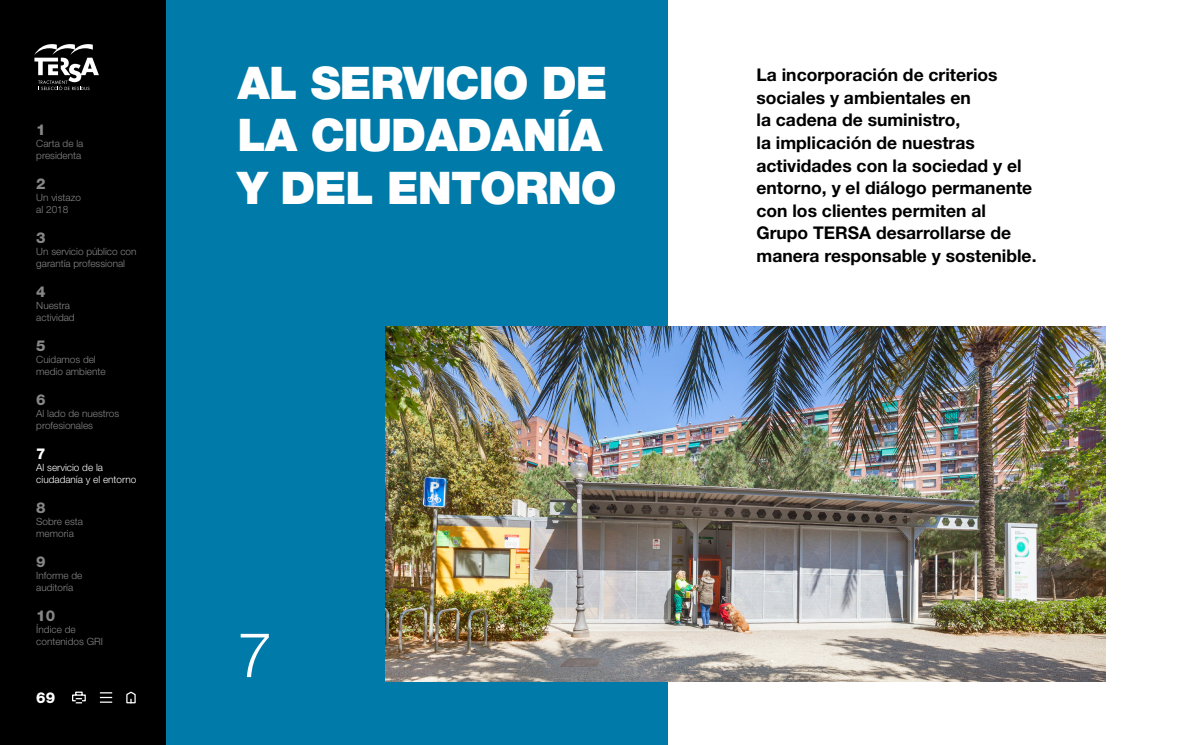
<style>
.page{position:relative;width:1191px;height:745px;background:#fff}
.page>*{position:absolute;margin:0;border:0;box-sizing:border-box;transform-origin:0 0}
.t1{font:300 62.5px "Helvetica Neue LT Std";color:#fff}
.t2{font:900 45px/52.5px "Helvetica Neue LT Std";letter-spacing:-.02em;color:#fff}
.t3{font:700 17.5px/22.5px "Helvetica Neue LT Std";color:#000}
.t4{font:800 15px "Helvetica Neue LT Std";color:#878787}
.t5{font:800 15px "Helvetica Neue LT Std";color:#fff}
.t6{font:300 10px/12px "Helvetica Neue LT Std";color:#878787}
.t7{font:300 10px/12px "Helvetica Neue LT Std";color:#fff}
</style>
<div class="page">
<div style="left:0;top:0;width:167px;height:744px;background:#000"></div>
<svg style="left:34px;top:44px;width:65px;height:46px"></svg>
<svg style="left:72px;top:691px;width:14px;height:12px"></svg>
<svg style="left:100px;top:692px;width:12px;height:10px"></svg>
<svg style="left:126px;top:691px;width:10px;height:12px"></svg>
<div style="left:167px;top:0;width:501px;height:744px;background:#007aa8"></div>
<img style="left:386px;top:326px;width:720px;height:354px">
<p class="t4" style="left:36px;top:120px;width:11px">1</p>
<p class="t6" style="left:36px;top:137px;width:49px">Carta de la presidenta</p>
<p class="t4" style="left:36px;top:174px;width:11px">2</p>
<p class="t6" style="left:36px;top:191px;width:46px">Un vistazo al 2018</p>
<p class="t4" style="left:36px;top:228px;width:11px">3</p>
<p class="t6" style="left:36px;top:245px;width:102px">Un servicio público con garantía professional</p>
<p class="t4" style="left:36px;top:282px;width:11px">4</p>
<p class="t6" style="left:36px;top:299px;width:40px">Nuestra actividad</p>
<p class="t4" style="left:36px;top:336px;width:11px">5</p>
<p class="t6" style="left:36px;top:353px;width:71px">Cuidamos del medio ambiente</p>
<p class="t4" style="left:36px;top:390px;width:11px">6</p>
<p class="t6" style="left:36px;top:407px;width:84px">Al lado de nuestros profesionales</p>
<p class="t5" style="left:36px;top:444px;width:11px">7</p>
<p class="t7" style="left:36px;top:461px;width:102px">Al servicio de la ciudadanía y el entorno</p>
<p class="t4" style="left:36px;top:498px;width:11px">8</p>
<p class="t6" style="left:36px;top:515px;width:48px">Sobre esta memoria</p>
<p class="t4" style="left:36px;top:552px;width:11px">9</p>
<p class="t6" style="left:36px;top:569px;width:48px">Informe de auditoría</p>
<p class="t4" style="left:36px;top:606px;width:20px">10</p>
<p class="t6" style="left:36px;top:623px;width:68px">Índice de contenidos GRI</p>
<p class="t5" style="left:36px;top:688px;width:20px">69</p>
<h2 class="t2" style="left:237px;top:56px;width:381px">AL SERVICIO DE<br>LA CIUDADANÍA<br>Y DEL ENTORNO</h2>
<p class="t3" style="left:756px;top:63px;width:281px">La incorporación de criterios sociales y ambientales en<br>la cadena de suministro,<br>la implicación de nuestras actividades con la sociedad y el entorno, y el diálogo permanente con los clientes permiten al<br>Grupo TERSA desarrollarse de manera responsable y sostenible.</p>
<h1 class="t1" style="left:237px;top:616px;width:36px">7</h1>
</div>
